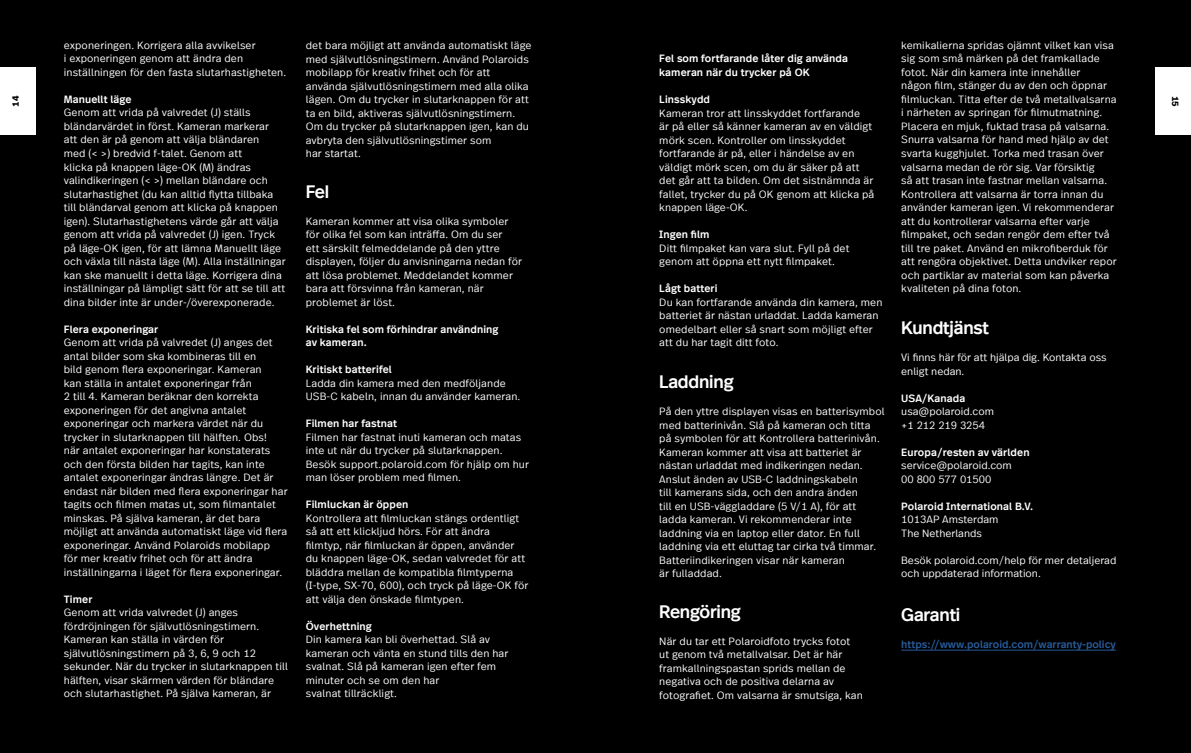
<style>
.page{position:relative;width:1191px;height:753px;background:#000}
.page>*{position:absolute;margin:0;border:0;box-sizing:border-box;transform-origin:0 0}
.t1{font:500 18px "Real Head Offc";letter-spacing:-.01em;color:#fff}
.t2{font:300 10.5px/13.5px "Real Text Offc";letter-spacing:.01em;color:#fff}
.t3{font:500 10.5px/13.5px "Real Text Offc";letter-spacing:.01em;color:#fff}
.t4{font:500 10.5px "Real Text Offc";color:#275b9b}
.t5{font:700 9px "Real Head Offc";color:#000}
</style>
<div class="page">
<div style="left:0;top:67px;width:36px;height:68px;background:#fff"></div>
<div style="left:1155px;top:67px;width:36px;height:68px;background:#fff"></div>
<hr style="left:901px;top:650px;width:215px;height:1px;background:#275b9b">
<p class="t2" style="left:64px;top:39px;width:224px">exponeringen. Korrigera alla avvikelser<br>i exponeringen genom att ändra den inställningen för den fasta slutarhastigheten.</p>
<p class="t3" style="left:64px;top:93px;width:69px">Manuellt läge</p>
<p class="t2" style="left:64px;top:106px;width:223px">Genom att vrida på valvredet (J) ställs bländarvärdet in först. Kameran markerar<br>att den är på genom att välja bländaren<br>med (&lt; &gt;) bredvid f-talet. Genom att<br>klicka på knappen läge-OK (M) ändras valindikeringen (&lt; &gt;) mellan bländare och slutarhastighet (du kan alltid flytta tillbaka till bländarval genom att klicka på knappen igen). Slutarhastighetens värde går att välja genom att vrida på valvredet (J) igen. Tryck på läge-OK igen, för att lämna Manuellt läge och växla till nästa läge (M). Alla inställningar kan ske manuellt i detta läge. Korrigera dina inställningar på lämpligt sätt för att se till att dina bilder inte är under-/överexponerade.</p>
<p class="t3" style="left:64px;top:322px;width:96px">Flera exponeringar</p>
<p class="t2" style="left:64px;top:336px;width:225px">Genom att vrida på valvredet (J) anges det antal bilder som ska kombineras till en<br>bild genom flera exponeringar. Kameran<br>kan ställa in antalet exponeringar från<br>2 till 4. Kameran beräknar den korrekta exponeringen för det angivna antalet exponeringar och markera värdet när du trycker in slutarknappen till hälften. Obs!<br>när antalet exponeringar har konstaterats och den första bilden har tagits, kan inte antalet exponeringar ändras längre. Det är endast när bilden med flera exponeringar har tagits och filmen matas ut, som filmantalet minskas. På själva kameran, är det bara möjligt att använda automatiskt läge vid flera exponeringar. Använd Polaroids mobilapp<br>för mer kreativ frihet och för att ändra inställningarna i läget för flera exponeringar.</p>
<p class="t3" style="left:64px;top:592px;width:30px">Timer</p>
<p class="t2" style="left:64px;top:606px;width:226px">Genom att vrida valvredet (J) anges fördröjningen för självutlösningstimern.<br>Kameran kan ställa in värden för självutlösningstimern på 3, 6, 9 och 12 sekunder. När du trycker in slutarknappen till hälften, visar skärmen värden för bländare och slutarhastighet. På själva kameran, är</p>
<p class="t2" style="left:901px;top:39px;width:217px">kemikalierna spridas ojämnt vilket kan visa sig som små märken på det framkallade fotot. När din kamera inte innehåller<br>någon film, stänger du av den och öppnar filmluckan. Titta efter de två metallvalsarna i närheten av springan för filmutmatning.<br>Placera en mjuk, fuktad trasa på valsarna.<br>Snurra valsarna för hand med hjälp av det svarta kugghjulet. Torka med trasan över valsarna medan de rör sig. Var försiktig<br>så att trasan inte fastnar mellan valsarna.<br>Kontrollera att valsarna är torra innan du använder kameran igen. Vi rekommenderar att du kontrollerar valsarna efter varje filmpaket, och sedan rengör dem efter två till tre paket. Använd en mikrofiberduk för att rengöra objektivet. Detta undviker repor och partiklar av material som kan påverka kvaliteten på dina foton.</p>
<h1 class="t1" style="left:901px;top:316px;width:89px">Kundtjänst</h1>
<p class="t2" style="left:901px;top:351px;width:207px">Vi finns här för att hjälpa dig. Kontakta oss enligt nedan.</p>
<p class="t3" style="left:901px;top:391px;width:66px">USA/Kanada</p>
<p class="t2" style="left:901px;top:405px;width:94px">usa@polaroid.com +1 212 219 3254</p>
<p class="t3" style="left:901px;top:445px;width:130px">Europa/resten av världen</p>
<p class="t2" style="left:901px;top:459px;width:112px">service@polaroid.com<br>00 800 577 01500</p>
<p class="t3" style="left:901px;top:499px;width:133px">Polaroid International B.V.</p>
<p class="t2" style="left:901px;top:513px;width:99px">1013AP Amsterdam<br>The Netherlands</p>
<p class="t2" style="left:901px;top:553px;width:217px">Besök polaroid.com/help för mer detaljerad och uppdaterad information.</p>
<h1 class="t1" style="left:901px;top:603px;width:61px">Garanti</h1>
<p class="t4" style="left:901px;top:637px;width:216px">https://www.polaroid.com/warranty-policy</p>
<p class="t2" style="left:306px;top:39px;width:227px">det bara möjligt att använda automatiskt läge med självutlösningstimern. Använd Polaroids mobilapp för kreativ frihet och för att använda självutlösningstimern med alla olika lägen. Om du trycker in slutarknappen för att ta en bild, aktiveras självutlösningstimern.<br>Om du trycker på slutarknappen igen, kan du avbryta den självutlösningstimer som<br>har startat.</p>
<h1 class="t1" style="left:306px;top:180px;width:25px">Fel</h1>
<p class="t2" style="left:306px;top:214px;width:218px">Kameran kommer att visa olika symboler för olika fel som kan inträffa. Om du ser<br>ett särskilt felmeddelande på den yttre displayen, följer du anvisningarna nedan för att lösa problemet. Meddelandet kommer bara att försvinna från kameran, när problemet är löst.</p>
<p class="t3" style="left:306px;top:322px;width:194px">Kritiska fel som förhindrar användning av kameran.</p>
<p class="t3" style="left:306px;top:363px;width:88px">Kritiskt batterifel</p>
<p class="t2" style="left:306px;top:376px;width:216px">Ladda din kamera med den medföljande<br>USB-C kabeln, innan du använder kameran.</p>
<p class="t3" style="left:306px;top:417px;width:93px">Filmen har fastnat</p>
<p class="t2" style="left:306px;top:430px;width:225px">Filmen har fastnat inuti kameran och matas inte ut när du trycker på slutarknappen.<br>Besök support.polaroid.com för hjälp om hur man löser problem med filmen.</p>
<p class="t3" style="left:306px;top:498px;width:104px">Filmluckan är öppen</p>
<p class="t2" style="left:306px;top:511px;width:224px">Kontrollera att filmluckan stängs ordentligt så att ett klickljud hörs. För att ändra filmtyp, när filmluckan är öppen, använder du knappen läge-OK, sedan valvredet för att bläddra mellan de kompatibla filmtyperna (I-type, SX-70, 600), och tryck på läge-OK för att välja den önskade filmtypen.</p>
<p class="t3" style="left:306px;top:619px;width:68px">Överhettning</p>
<p class="t2" style="left:306px;top:633px;width:204px">Din kamera kan bli överhettad. Slå av kameran och vänta en stund tills den har svalnat. Slå på kameran igen efter fem minuter och se om den har<br>svalnat tillräckligt.</p>
<p class="t3" style="left:659px;top:52px;width:190px">Fel som fortfarande låter dig använda kameran när du trycker på OK</p>
<p class="t3" style="left:659px;top:93px;width:52px">Linsskydd</p>
<p class="t2" style="left:659px;top:106px;width:217px">Kameran tror att linsskyddet fortfarande<br>är på eller så känner kameran av en väldigt mörk scen. Kontroller om linsskyddet fortfarande är på, eller i händelse av en väldigt mörk scen, om du är säker på att det går att ta bilden. Om det sistnämnda är fallet, trycker du på OK genom att klicka på knappen läge-OK.</p>
<p class="t3" style="left:659px;top:228px;width:52px">Ingen film</p>
<p class="t2" style="left:659px;top:241px;width:192px">Ditt filmpaket kan vara slut. Fyll på det genom att öppna ett nytt filmpaket.</p>
<p class="t3" style="left:659px;top:282px;width:60px">Lågt batteri</p>
<p class="t2" style="left:659px;top:295px;width:225px">Du kan fortfarande använda din kamera, men batteriet är nästan urladdat. Ladda kameran omedelbart eller så snart som möjligt efter att du har tagit ditt foto.</p>
<h1 class="t1" style="left:659px;top:370px;width:76px">Laddning</h1>
<p class="t2" style="left:659px;top:405px;width:227px">På den yttre displayen visas en batterisymbol med batterinivån. Slå på kameran och titta på symbolen för att Kontrollera batterinivån.<br>Kameran kommer att visa att batteriet är nästan urladdat med indikeringen nedan.<br>Anslut änden av USB-C laddningskabeln<br>till kamerans sida, och den andra änden<br>till en USB-väggladdare (5 V/1 A), för att ladda kameran. Vi rekommenderar inte laddning via en laptop eller dator. En full laddning via ett eluttag tar cirka två timmar.<br>Batteriindikeringen visar när kameran<br>är fulladdad.</p>
<h1 class="t1" style="left:659px;top:600px;width:83px">Rengöring</h1>
<p class="t2" style="left:659px;top:634px;width:205px">När du tar ett Polaroidfoto trycks fotot<br>ut genom två metallvalsar. Det är här framkallningspastan sprids mellan de negativa och de positiva delarna av fotografiet. Om valsarna är smutsiga, kan</p>
<p class="t5" style="left:10px;top:107px;width:12px;rotate:-90deg">14</p>
<p class="t5" style="left:1181px;top:96px;width:12px;rotate:90deg">15</p>
</div>
